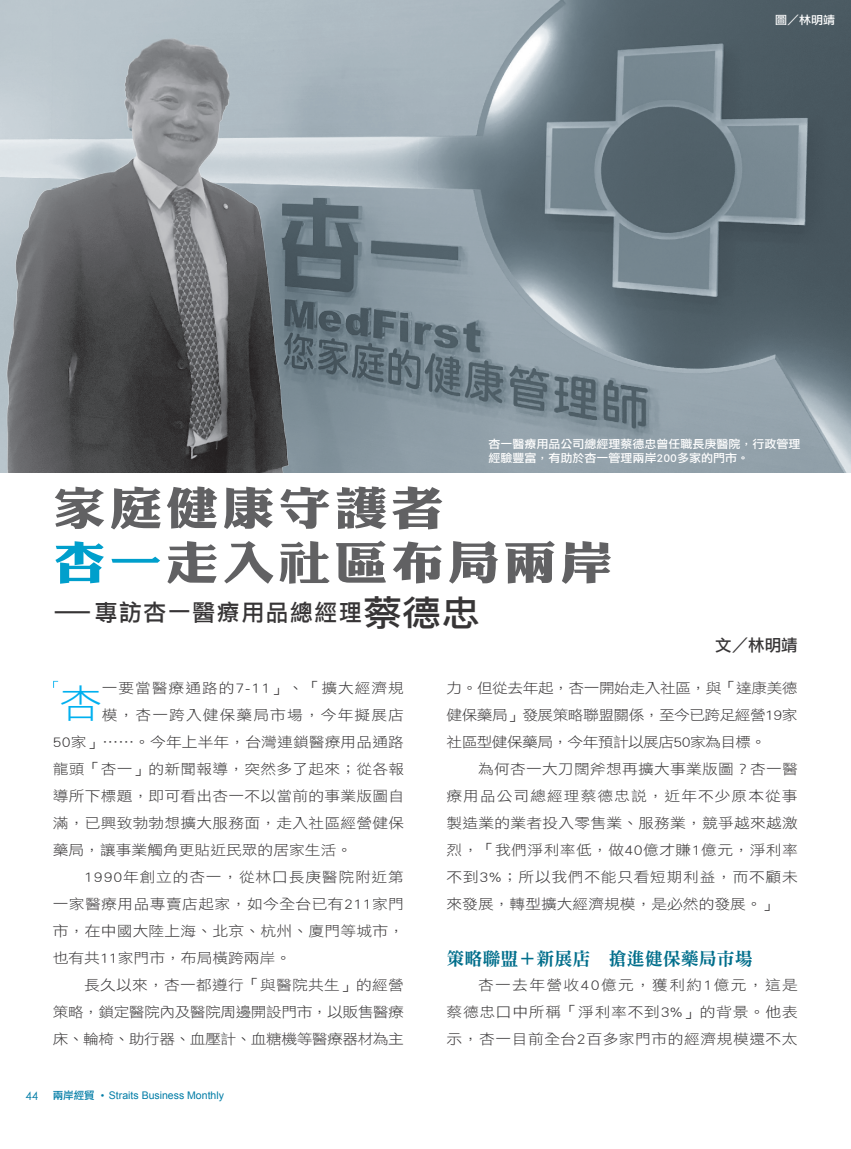
<style>
.page{position:relative;width:851px;height:1149px;background:#fff}
.page>*{position:absolute;margin:0;border:0;box-sizing:border-box;transform-origin:0 0}
.t1{font:45.3px/54.4px "DF Li King Hei W8 WIN BF";letter-spacing:.075em;color:#616163;scale:1.16 1}
.t2{font:38.4px "DF Li Hei Std W3";color:#00b0ef;scale:1.11 1}
.t3{font:22.65px "DF Li Hei W5 WINP BF";letter-spacing:.075em;color:#373536;scale:1.7 1}
.t4{font:18px "DFN Ming W9 WINP BF";color:#006e8b}
.t5{font:16.5px "DF Li Hei Std W5";color:#373536}
.t6{font:14.1px/27px "DF Li Hei Std W3";letter-spacing:.015em;color:#373536;text-align:justify;scale:1.11 1}
.t7{font:14.1px "DF Li Hei Std W3";letter-spacing:-.035em;color:#373536;scale:1.11 1}
.t8{font:14.1px "DF Li Hei Std W3";letter-spacing:.05em;color:#373536;scale:1.11 1}
.t9{font:14.1px "DF Li Hei Std W3";letter-spacing:.06em;color:#373536;scale:1.11 1}
.t10{font:14.1px "DF Li Hei Std W3";letter-spacing:.07em;color:#373536;scale:1.11 1}
.t11{font:11.55px "Century Gothic";color:#007ca6}
.t12{font:11.4px/14.4px "DF Li Hei Std W5";color:#fff;scale:1.05 1}
.t13{font:10.5px "Arial";color:#007ca6}
.s1{color:#009fcc}
.s2{font-size:34.95px}
.s3{font-family:"DF Li Hei Std W5"}
.s4{font-family:"Adobe Ming Std";font-weight:300}
</style>
<div class="page">
<svg style="left:53px;top:680px;width:5px;height:7px"></svg>
<img style="left:341px;top:0;width:509px;height:472px">
<img style="left:0;top:0;width:341px;height:472px">
<p class="t12" style="left:774px;top:13px;width:59px">圖／林明靖</p>
<p class="t12" style="left:488px;top:436px;width:299px">杏一醫療用品公司總經理蔡德忠曾任職長庚醫院，行政管理經驗豐富，有助於杏一管理兩岸200多家的門市。</p>
<h1 class="t1" style="left:53px;top:480px;width:483px">家庭健康守護者<br><span class="s1">杏一</span>走入社區布局兩岸</h1>
<h3 class="t3" style="left:53px;top:600px;width:252px">—專訪杏一醫療用品總經理<span class="s2">蔡德忠</span></h3>
<p class="t5" style="left:715px;top:636px;width:84px">文／林明靖</p>
<h2 class="t2" style="left:59px;top:682px;width:40px">杏</h2>
<p class="t9" style="left:102px;top:680px;width:273px">一要當醫療通路的7-11」、「擴大經濟規</p>
<p class="t10" style="left:102px;top:707px;width:274px">模，杏一跨入健保藥局市場，今年擬展店</p>
<p class="t6" style="left:53px;top:728px;width:318px">50家」⋯⋯。今年上半年，台灣連鎖醫療用品通路</p>
<p class="t6" style="left:53px;top:755px;width:318px">龍頭「杏一」的新聞報導，突然多了起來；從各報</p>
<p class="t6" style="left:53px;top:782px;width:318px">導所下標題，即可看出杏一不以當前的事業版圖自</p>
<p class="t6" style="left:53px;top:809px;width:318px">滿，已興致勃勃想擴大服務面，走入社區經營健保</p>
<p class="t6" style="left:53px;top:836px;width:271px">藥局，讓事業觸角更貼近民眾的居家生活。</p>
<p class="t8" style="left:84px;top:869px;width:289px">1990年創立的杏一，從林口長庚醫院附近第</p>
<p class="t6" style="left:53px;top:890px;width:318px">一家醫療用品專賣店起家，如今全台已有211家門</p>
<p class="t6" style="left:53px;top:917px;width:318px">市，在中國大陸上海、北京、杭州、廈門等城市，</p>
<p class="t6" style="left:53px;top:944px;width:216px">也有共11家門市，布局橫跨兩岸。</p>
<p class="t6" style="left:84px;top:971px;width:289px">長久以來，杏一都遵行「與醫院共生」的經營</p>
<p class="t7" style="left:53px;top:1004px;width:318px">策略，鎖定醫院內及醫院周邊開設門市，以販售醫療</p>
<p class="t7" style="left:53px;top:1031px;width:318px">床、輪椅、助行器、血壓計、血糖機等醫療器材為主</p>
<p class="t11" style="left:25px;top:1087px;width:14px">44</p>
<p class="t13" style="left:53px;top:1089px;width:173px"><span class="s3">兩岸經貿</span> <span class="s4">˙</span>Straits Business Monthly</p>
<p class="t6" style="left:446px;top:674px;width:318px">力。但從去年起，杏一開始走入社區，與「達康美德健保藥局」發展策略聯盟關係，至今已跨足經營19家社區型健保藥局，今年預計以展店50家為目標。</p>
<p class="t6" style="left:446px;top:755px;width:318px;text-indent:32px">為何杏一大刀闊斧想再擴大事業版圖？杏一醫療用品公司總經理蔡德忠說，近年不少原本從事製造業的業者投入零售業、服務業，競爭越來越激烈，「我們淨利率低，做40億才賺1億元，淨利率不到3%；所以我們不能只看短期利益，而不顧未來發展，轉型擴大經濟規模，是必然的發展。」</p>
<p class="t4" style="left:446px;top:949px;width:307px">策略聯盟＋新展店　搶進健保藥局市場</p>
<p class="t6" style="left:446px;top:971px;width:318px;text-indent:32px">杏一去年營收40億元，獲利約1億元，這是蔡德忠口中所稱「淨利率不到3%」的背景。他表示，杏一目前全台2百多家門市的經濟規模還不太</p>
</div>
